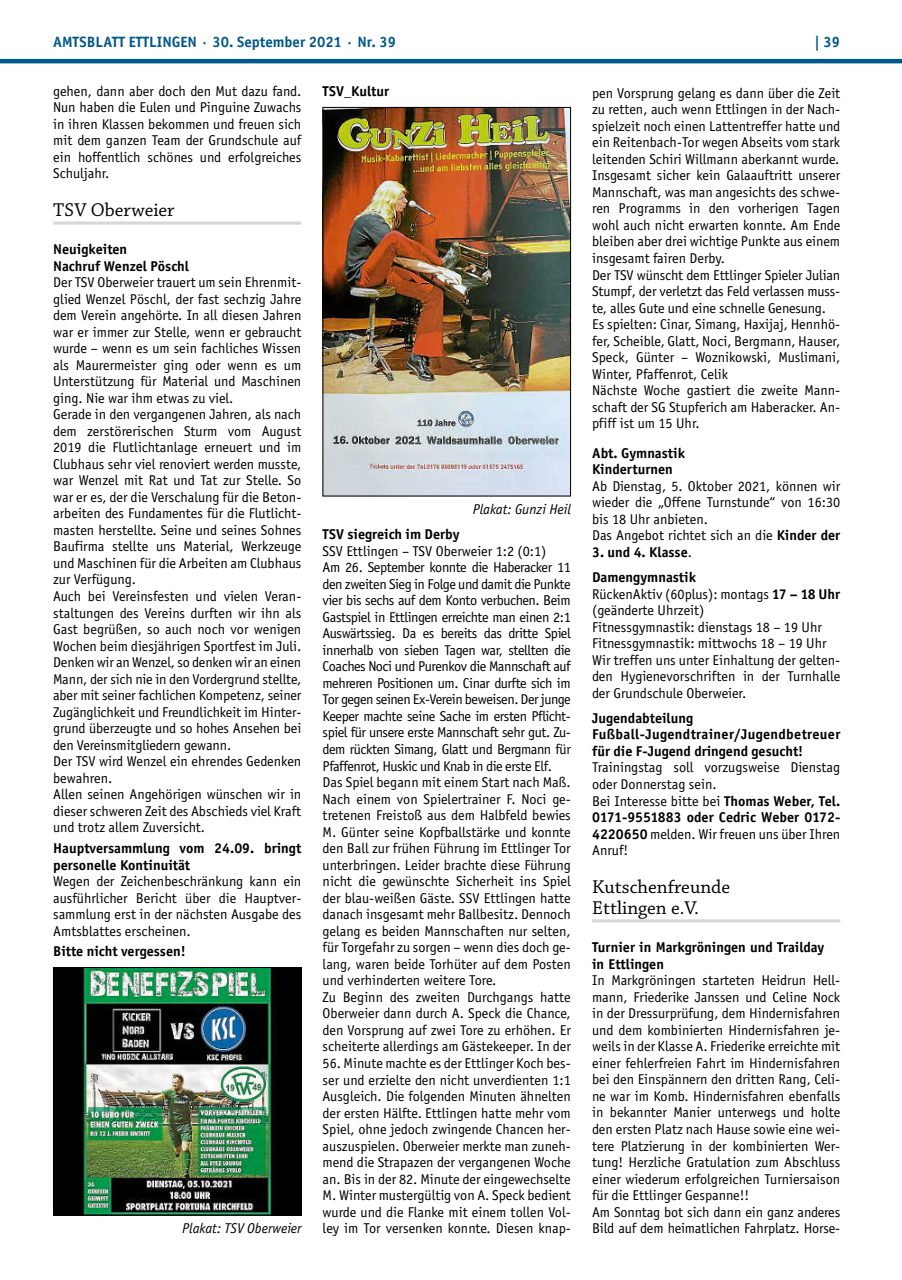
<style>
.page{position:relative;width:902px;height:1280px;background:#fff}
.page>*{position:absolute;margin:0;border:0;box-sizing:border-box;transform-origin:0 0}
.t1{font:19.5px/21px "Chaparral Pro";color:#000}
.t2{font:700 15px "Officina Sans";color:#00588b}
.t3{font:14.25px/16.5px "Officina Sans";color:#000}
.t4{font:14.25px/16.5px "Officina Sans";letter-spacing:-.02em;color:#000}
.t5{font:700 14.25px/16.5px "Officina Sans";color:#000}
.t6{font:italic 14.25px "Officina Sans";color:#000}
.s1{font-weight:700}
.s2{font-weight:400}
</style>
<div class="page">
<hr style="left:0;top:59px;width:901px;height:4px;background:#00588b">
<hr style="left:53px;top:221px;width:248px;height:4px;background:#e2e2e2">
<img style="left:55px;top:969px;width:244px;height:244px">
<div style="left:53px;top:967px;width:248px;height:248px;border:1px solid #000"></div>
<img style="left:324px;top:109px;width:244px;height:385px">
<div style="left:322px;top:107px;width:248px;height:389px;border:1px solid #000"></div>
<hr style="left:592px;top:919px;width:248px;height:3px;background:#d8d8d9">
<p class="t2" style="left:53px;top:32px;width:344px">AMTSBLATT ETTLINGEN · 30. September 2021 · Nr. 39</p>
<p class="t2" style="left:814px;top:32px;width:28px">| 39</p>
<p class="t3" style="left:53px;top:83px;width:250px;text-align:justify">gehen, dann aber doch den Mut dazu fand.<br>Nun haben die Eulen und Pinguine Zuwachs in ihren Klassen bekommen und freuen sich mit dem ganzen Team der Grundschule auf ein hoffentlich schönes und erfolgreiches Schuljahr.</p>
<h1 class="t1" style="left:53px;top:200px;width:123px">TSV Oberweier</h1>
<p class="t5" style="left:53px;top:241px;width:137px">Neuigkeiten<br>Nachruf Wenzel Pöschl</p>
<p class="t3" style="left:53px;top:274px;width:250px">Der TSV Oberweier trauert um sein Ehrenmit&shy;glied Wenzel Pöschl, der fast sechzig Jahre dem Verein angehörte. In all diesen Jahren war er immer zur Stelle, wenn er gebraucht wurde – wenn es um sein fachliches Wissen als Maurermeister ging oder wenn es um Unterstützung für Material und Maschinen ging. Nie war ihm etwas zu viel.<br>Gerade in den vergangenen Jahren, als nach dem zerstörerischen Sturm vom August 2019 die Flutlichtanlage erneuert und im Clubhaus sehr viel renoviert werden musste, war Wenzel mit Rat und Tat zur Stelle. So war er es, der die Verschalung für die Beton&shy;arbeiten des Fundamentes für die Flutlicht&shy;masten herstellte. Seine und seines Sohnes Baufirma stellte uns Material, Werkzeuge und Maschinen für die Arbeiten am Clubhaus zur Verfügung.<br>Auch bei Vereinsfesten und vielen Veran&shy;staltungen des Vereins durften wir ihn als Gast begrüßen, so auch noch vor wenigen Wochen beim diesjährigen Sportfest im Juli.<br>Denken wir an Wenzel, so denken wir an einen Mann, der sich nie in den Vordergrund stellte, aber mit seiner fachlichen Kompetenz, seiner Zugänglichkeit und Freundlichkeit im Hinter&shy;grund überzeugte und so hohes Ansehen bei den Vereinsmitgliedern gewann.<br>Der TSV wird Wenzel ein ehrendes Gedenken bewahren.<br>Allen seinen Angehörigen wünschen wir in dieser schweren Zeit des Abschieds viel Kraft und trotz allem Zuversicht.</p>
<p class="t5" style="left:53px;top:840px;width:250px">Hauptversammlung vom 24.09. bringt personelle Kontinuität</p>
<p class="t3" style="left:53px;top:873px;width:250px;text-align:justify">Wegen der Zeichenbeschränkung kann ein ausführlicher Bericht über die Hauptver&shy;sammlung erst in der nächsten Ausgabe des Amtsblattes erscheinen.</p>
<p class="t5" style="left:53px;top:943px;width:134px">Bitte nicht vergessen!</p>
<p class="t5" style="left:322px;top:83px;width:68px">TSV_Kultur</p>
<p class="t3" style="left:592px;top:85px;width:250px">pen Vorsprung gelang es dann über die Zeit zu retten, auch wenn Ettlingen in der Nach&shy;spielzeit noch einen Lattentreffer hatte und ein Reitenbach-Tor wegen Abseits vom stark leitenden Schiri Willmann aberkannt wurde.<br>Insgesamt sicher kein Galaauftritt unserer Mannschaft, was man angesichts des schwe&shy;ren Programms in den vorherigen Tagen wohl auch nicht erwarten konnte. Am Ende bleiben aber drei wichtige Punkte aus einem insgesamt fairen Derby.<br>Der TSV wünscht dem Ettlinger Spieler Julian Stumpf, der verletzt das Feld verlassen muss&shy;te, alles Gute und eine schnelle Genesung.<br>Es spielten: Cinar, Simang, Haxijaj, Hennhö&shy;fer, Scheible, Glatt, Noci, Bergmann, Hauser, Speck, Günter – Woznikowski, Muslimani, Winter, Pfaffenrot, Celik<br>Nächste Woche gastiert die zweite Mann&shy;schaft der SG Stupferich am Haberacker. An&shy;pfiff ist um 15 Uhr.</p>
<p class="t5" style="left:592px;top:444px;width:94px">Abt. Gymnastik<br>Kinderturnen</p>
<p class="t3" style="left:592px;top:478px;width:250px">Ab Dienstag, 5. Oktober 2021, können wir wieder die „Offene Turnstunde“ von 16:30 bis 18 Uhr anbieten.<br>Das Angebot richtet sich an die <span class="s1">Kinder der</span></p>
<p class="t5" style="left:592px;top:539px;width:105px;line-height:25px">3. und 4. Klasse<span class="s2">.<br></span>Damengymnastik</p>
<p class="t3" style="left:592px;top:585px;width:250px">RückenAktiv (60plus): montags <span class="s1">17 – 18 Uhr </span>(geänderte Uhrzeit)<br>Fitnessgymnastik: dienstags 18 – 19 Uhr Fitnessgymnastik: mittwochs 18 – 19 Uhr Wir treffen uns unter Einhaltung der gelten&shy;den Hygienevorschriften in der Turnhalle der Grundschule Oberweier.</p>
<p class="t5" style="left:592px;top:709px;width:250px">Jugendabteilung<br>Fußball-Jugendtrainer/Jugendbetreuer für die F-Jugend dringend gesucht!</p>
<p class="t3" style="left:592px;top:759px;width:250px">Trainingstag soll vorzugsweise Dienstag oder Donnerstag sein.<br>Bei Interesse bitte bei <span class="s1">Thomas Weber, Tel.<br>0171-9551883 oder Cedric Weber 0172-<br>4220650</span> melden. Wir freuen uns über Ihren<br>Anruf!</p>
<h1 class="t1" style="left:592px;top:877px;width:139px">Kutschenfreunde<br>Ettlingen e.V.</h1>
<p class="t5" style="left:592px;top:939px;width:234px">Turnier in Markgröningen und Trailday in Ettlingen</p>
<p class="t3" style="left:592px;top:972px;width:250px">In Markgröningen starteten Heidrun Hell&shy;mann, Friederike Janssen und Celine Nock in der Dressurprüfung, dem Hindernisfahren und dem kombinierten Hindernisfahren je&shy;weils in der Klasse A. Friederike erreichte mit einer fehlerfreien Fahrt im Hindernisfahren bei den Einspännern den dritten Rang, Celi&shy;ne war im Komb. Hindernisfahren ebenfalls in bekannter Manier unterwegs und holte den ersten Platz nach Hause sowie eine wei&shy;tere Platzierung in der kombinierten Wer&shy;tung! Herzliche Gratulation zum Abschluss einer wiederum erfolgreichen Turniersaison für die Ettlinger Gespanne!!<br>Am Sonntag bot sich dann ein ganz anderes Bild auf dem heimatlichen Fahrplatz. Horse-</p>
<p class="t6" style="left:472px;top:501px;width:100px">Plakat: Gunzi Heil</p>
<p class="t5" style="left:322px;top:526px;width:138px">TSV siegreich im Derby</p>
<p class="t4" style="left:322px;top:543px;width:250px">SSV Ettlingen – TSV Oberweier 1:2 (0:1)<br>Am 26. September konnte die Haberacker 11 den zweiten Sieg in Folge und damit die Punkte vier bis sechs auf dem Konto verbuchen. Beim Gastspiel in Ettlingen erreichte man einen 2:1<br>Auswärtssieg. Da es bereits das dritte Spiel innerhalb von sieben Tagen war, stellten die Coaches Noci und Purenkov die Mannschaft auf mehreren Positionen um. Cinar durfte sich im Tor gegen seinen Ex-Verein beweisen. Der junge Keeper machte seine Sache im ersten Pflicht&shy;spiel für unsere erste Mannschaft sehr gut. Zu&shy;dem rückten Simang, Glatt und Bergmann für Pfaffenrot, Huskic und Knab in die erste Elf.<br>Das Spiel begann mit einem Start nach Maß.<br>Nach einem von Spielertrainer F. Noci ge&shy;tretenen Freistoß aus dem Halbfeld bewies M. Günter seine Kopfballstärke und konnte den Ball zur frühen Führung im Ettlinger Tor unterbringen. Leider brachte diese Führung nicht die gewünschte Sicherheit ins Spiel der blau-weißen Gäste. SSV Ettlingen hatte danach insgesamt mehr Ballbesitz. Dennoch gelang es beiden Mannschaften nur selten, für Torgefahr zu sorgen – wenn dies doch ge&shy;lang, waren beide Torhüter auf dem Posten und verhinderten weitere Tore.<br>Zu Beginn des zweiten Durchgangs hatte Oberweier dann durch A. Speck die Chance, den Vorsprung auf zwei Tore zu erhöhen. Er scheiterte allerdings am Gästekeeper. In der</p>
<p class="t3" style="left:322px;top:1055px;width:250px;text-align:justify">56. Minute machte es der Ettlinger Koch bes&shy;ser und erzielte den nicht unverdienten 1:1<br>Ausgleich. Die folgenden Minuten ähnelten der ersten Hälfte. Ettlingen hatte mehr vom Spiel, ohne jedoch zwingende Chancen her&shy;auszuspielen. Oberweier merkte man zuneh&shy;mend die Strapazen der vergangenen Woche an. Bis in der 82. Minute der eingewechselte M. Winter mustergültig von A. Speck bedient wurde und die Flanke mit einem tollen Vol&shy;ley im Tor versenken konnte. Diesen knap-</p>
<p class="t6" style="left:182px;top:1220px;width:121px">Plakat: TSV Oberweier</p>
</div>
